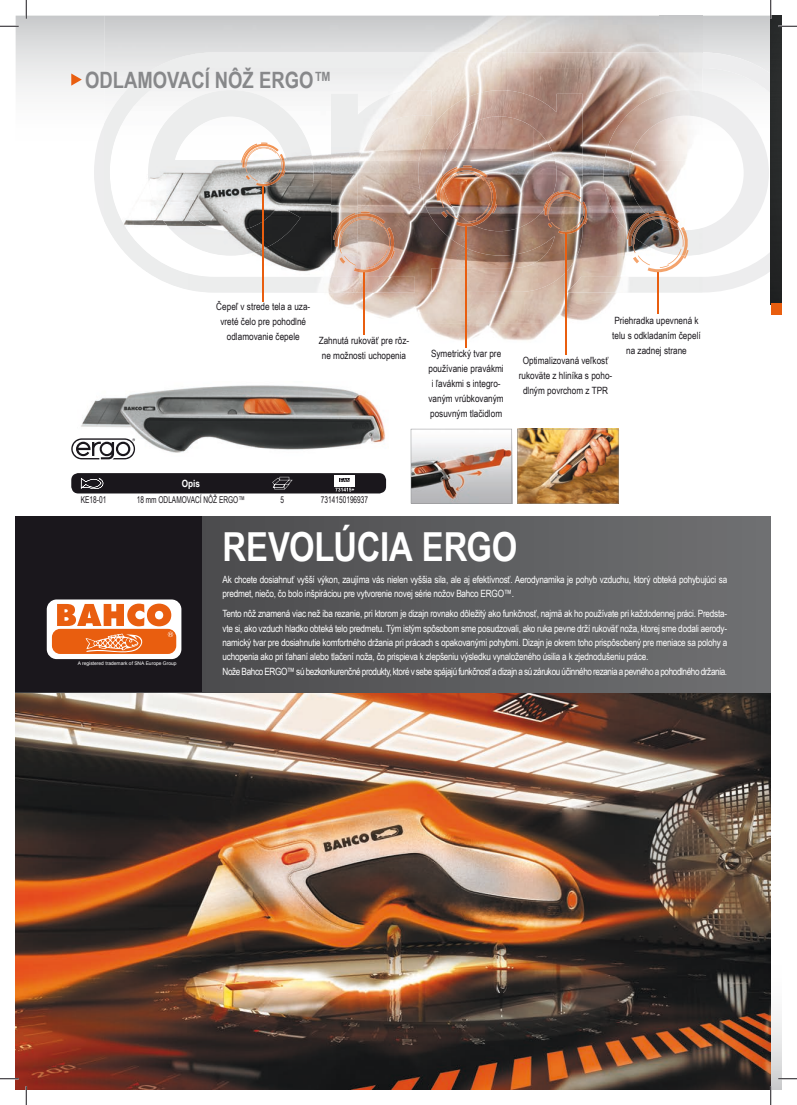
<style>
.page{position:relative;width:797px;height:1105px;background:#fff}
.page>*{position:absolute;margin:0;border:0;box-sizing:border-box;transform-origin:0 0}
.t1{font:700 40px "Arial Narrow";letter-spacing:-.01em;color:#fff}
.t2{font:700 22.5px "Arial Narrow";color:#87888a}
.t3{font:10px/14.4px "Arial Narrow";letter-spacing:-.02em;color:#fff}
.t4{font:10px/15px "Arial Narrow";color:#1a171c;text-align:center}
.t5{font:700 10px "Arial Narrow";color:#fff}
.t6{font:9.38px "Arial Narrow";color:#1a171c;scale:.85 1}
.t7{font:4.88px "Arial";color:#fff}
</style>
<div class="page">
<svg style="left:16px;top:16px;width:754px;height:76px;background:#dcddde"></svg>
<svg style="left:94px;top:52px;width:676px;height:241px;fill:#ededee"></svg>
<img style="left:104px;top:161px;width:257px;height:148px">
<img style="left:587px;top:161px;width:30px;height:116px">
<img style="left:617px;top:273px;width:43px;height:41px">
<img style="left:660px;top:273px;width:42px;height:4px">
<img style="left:364px;top:323px;width:203px;height:32px">
<img style="left:147px;top:88px;width:386px;height:73px">
<img style="left:533px;top:88px;width:127px;height:42px">
<img style="left:660px;top:71px;width:42px;height:19px">
<img style="left:587px;top:130px;width:16px;height:31px">
<img style="left:104px;top:16px;width:556px;height:72px">
<img style="left:660px;top:16px;width:42px;height:36px">
<img style="left:104px;top:55px;width:86px;height:78px">
<img style="left:189px;top:52px;width:513px;height:19px">
<img style="left:104px;top:132px;width:43px;height:140px">
<img style="left:146px;top:252px;width:44px;height:38px">
<img style="left:189px;top:274px;width:226px;height:19px">
<img style="left:566px;top:277px;width:136px;height:16px">
<img style="left:81px;top:385px;width:304px;height:68px">
<img style="left:16px;top:692px;width:754px;height:397px">
<svg style="left:202px;top:516px;width:568px;height:176px;background:#5d5d5f"></svg>
<svg style="left:71px;top:74px;width:11px;height:12px"></svg>
<div style="left:71px;top:473px;width:315px;height:20px;background:#1a171c;border-radius:7px"></div>
<svg style="left:272px;top:477px;width:20px;height:12px"></svg>
<svg style="left:71px;top:438px;width:64px;height:21px"></svg>
<div style="left:16px;top:516px;width:186px;height:176px;background:#1a171c"></div>
<div style="left:47px;top:599px;width:134px;height:60px;background:#fff;border-radius:10px"></div>
<div style="left:52px;top:629px;width:124px;height:25px;background:#e95e0f;border-radius:8px"></div>
<svg style="left:86px;top:633px;width:56px;height:20px"></svg>
<svg style="left:168px;top:632px;width:5px;height:5px"></svg>
<svg style="left:57px;top:604px;width:114px;height:22px"></svg>
<hr style="left:363px;top:272px;width:1px;height:63px;background:#e95e0f">
<hr style="left:565px;top:233px;width:1px;height:121px;background:#e95e0f">
<hr style="left:263px;top:186px;width:1px;height:115px;background:#e95e0f">
<hr style="left:465px;top:227px;width:2px;height:121px;background:#e95e0f">
<hr style="left:657px;top:272px;width:1px;height:42px;background:#e95e0f">
<img style="left:587px;top:202px;width:1px;height:24px">
<svg style="left:148px;top:90px;width:165px;height:166px"></svg>
<svg style="left:603px;top:90px;width:166px;height:183px"></svg>
<img style="left:331px;top:90px;width:256px;height:202px">
<div style="left:770px;top:16px;width:11px;height:288px;background:#27292a"></div>
<div style="left:770px;top:304px;width:11px;height:11px;background:#e95e0f"></div>
<img style="left:411px;top:429px;width:207px;height:75px">
<svg style="left:81px;top:478px;width:22px;height:11px"></svg>
<svg style="left:335px;top:475px;width:20px;height:16px"></svg>
<svg style="left:0;top:25px;width:19px;height:2px"></svg>
<svg style="left:778px;top:25px;width:19px;height:2px"></svg>
<svg style="left:0;top:1078px;width:19px;height:1px"></svg>
<svg style="left:778px;top:1078px;width:19px;height:1px"></svg>
<svg style="left:25px;top:0;width:2px;height:19px"></svg>
<svg style="left:25px;top:1086px;width:2px;height:19px"></svg>
<svg style="left:770px;top:0;width:1px;height:19px"></svg>
<svg style="left:770px;top:1086px;width:1px;height:19px"></svg>
<h2 class="t2" style="left:85px;top:63px;width:248px">ODLAMOVACÍ NÔŽ ERGO™</h2>
<p class="t4" style="left:216px;top:299px;width:96px">Čepeľ v strede tela a uza&shy;vreté čelo pre pohodlné odlamovanie čepele</p>
<p class="t4" style="left:319px;top:332px;width:92px">Zahnutá rukoväť pre rôz&shy;ne možnosti uchopenia</p>
<p class="t4" style="left:428px;top:345px;width:77px">Symetrický tvar pre používanie pravákmi i ľavákmi s integro&shy;vaným vrúbkovaným posuvným tlačidlom</p>
<p class="t4" style="left:612px;top:313px;width:90px">Priehradka upevnená k telu s odkladaním čepelí na zadnej strane</p>
<p class="t4" style="left:519px;top:353px;width:95px">Optimalizovaná veľkosť rukoväte z hliníka s poho&shy;dlným povrchom z TPR</p>
<p class="t5" style="left:182px;top:476px;width:20px">Opis</p>
<p class="t6" style="left:137px;top:494px;width:129px">18 mm ODLAMOVACÍ NÔŽ ERGO™</p>
<p class="t6" style="left:81px;top:493px;width:31px">KE18-01</p>
<p class="t6" style="left:281px;top:493px;width:6px">5</p>
<p class="t6" style="left:321px;top:493px;width:57px">7314150196937</p>
<p class="t7" style="left:78px;top:660px;width:100px">A registered trademark of SNA Europe Group</p>
<h1 class="t1" style="left:222px;top:517px;width:296px">REVOLÚCIA ERGO</h1>
<p class="t3" style="left:222px;top:572px;width:506px">Ak chcete dosiahnuť vyšší výkon, zaujíma vás nielen vyššia sila, ale aj efektívnosť. Aerodynamika je pohyb vzduchu, ktorý obteká pohybujúci sa predmet, niečo, čo bolo inšpiráciou pre vytvorenie novej série nožov Bahco ERGO™.</p>
<p class="t3" style="left:222px;top:606px;width:506px">Tento nôž znamená viac než iba rezanie, pri ktorom je dizajn rovnako dôležitý ako funkčnosť, najmä ak ho používate pri každodennej práci. Predsta&shy;vte si, ako vzduch hladko obteká telo predmetu. Tým istým spôsobom sme posudzovali, ako ruka pevne drží rukoväť noža, ktorej sme dodali aerody&shy;namický tvar pre dosiahnutie komfortného držania pri prácach s opakovanými pohybmi. Dizajn je okrem toho prispôsobený pre meniace sa polohy a uchopenia ako pri ťahaní alebo tlačení noža, čo prispieva k zlepšeniu výsledku vynaloženého úsilia a k zjednodušeniu práce.<br>Nože Bahco ERGO™ sú bezkonkurenčné produkty, ktoré v sebe spájajú funkčnosť a dizajn a sú zárukou účinného rezania a pevného a pohodlného držania.</p>
</div>
